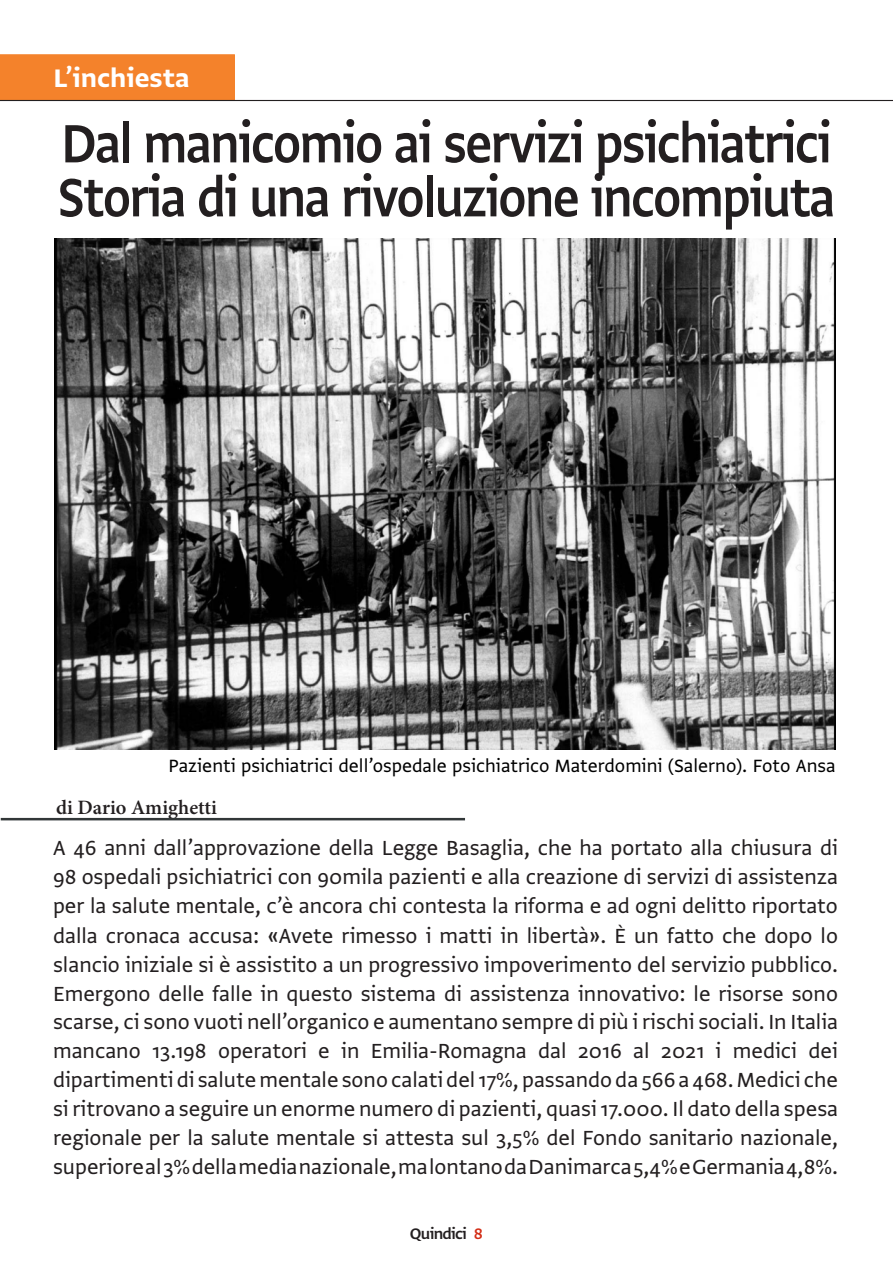
<style>
.page{position:relative;width:893px;height:1263px;background:#fff}
.page>*{position:absolute;margin:0;border:0;box-sizing:border-box;transform-origin:0 0}
.Titolo_articolo{font:63.75px "Greta Sans Std Sm Bld";letter-spacing:-.03em;color:#231f20;scale:.87 1}
.Settore__riquadro_arancione{font:30px "Greta Sans Std Bld";color:#fff}
.Sommario_articolo{font:24.15px/29.1px "Greta Sans Std";color:#231f20;text-align:justify}
.Dida_foto_apertura_articoli{font:21px "Greta Sans Std";color:#000}
.Autore_articolo{font:600 20.4px "Minion Pro";color:#231f20}
.t1{font:18px "Greta Sans Std Sm Bld";letter-spacing:-.04em;color:#231f20}
.s1{font-size:27px}
.s2{color:#d32d16}
</style>
<div class="page">
<img style="left:54px;top:239px;width:782px;height:510px">
<hr style="left:1px;top:818px;width:464px;height:2px;background:#323738">
<div style="left:0;top:54px;width:235px;height:46px;background:#f4822b"></div>
<hr style="left:0;top:100px;width:893px;height:1px;background:#231f20">
<p class="Settore__riquadro_arancione" style="left:53px;top:60px;width:138px">L’inchiesta</p>
<p class="Titolo_articolo" style="left:61px;top:106px;width:887px">Dal manicomio ai servizi psichiatrici</p>
<p class="Titolo_articolo" style="left:58px;top:160px;width:895px">Storia di una rivoluzione incompiuta</p>
<p class="Dida_foto_apertura_articoli" style="left:168px;top:753px;width:669px">Pazienti psichiatrici dell’ospedale psichiatrico Materdomini (Salerno). Foto Ansa</p>
<p class="Autore_articolo" style="left:56px;top:793px;width:162px">di Dario Amighetti</p>
<p class="Sommario_articolo" style="left:53px;top:832px;width:787px">A 46 anni dall’approvazione della Legge Basaglia, che ha portato alla chiusura di 98 ospedali psichiatrici con 90mila pazienti e alla creazione di servizi di assistenza per la salute mentale, c’è ancora chi contesta la riforma e ad ogni delitto riportato dalla cronaca accusa: <span class="s1">«</span>Avete rimesso i matti in libertà<span class="s1">»</span>. È un fatto che dopo lo slancio iniziale si è assistito a un progressivo impoverimento del servizio pubblico.<br>Emergono delle falle in questo sistema di assistenza innovativo: le risorse sono scarse, ci sono vuoti nell’organico e aumentano sempre di più i rischi sociali. In Italia</p>
<p class="Sommario_articolo" style="left:53px;top:1036px;width:786px">mancano 13.198 operatori e in Emilia-Romagna dal 2016 al 2021 i medici dei</p>
<p class="Sommario_articolo" style="left:53px;top:1065px;width:787px">dipartimenti di salute mentale sono calati del 17%, passando da 566 a 468. Medici che si ritrovano a seguire un enorme numero di pazienti, quasi 17.000. Il dato della spesa</p>
<p class="Sommario_articolo" style="left:53px;top:1123px;width:786px">regionale per la salute mentale si attesta sul 3,5% del Fondo sanitario nazionale,</p>
<p class="Sommario_articolo" style="left:53px;top:1152px;width:787px">superiore al 3% della media nazionale, ma lontano da Danimarca 5,4% e Germania 4,8%.</p>
<p class="t1" style="left:410px;top:1223px;width:75px">Quindici <span class="s2">8</span></p>
</div>
